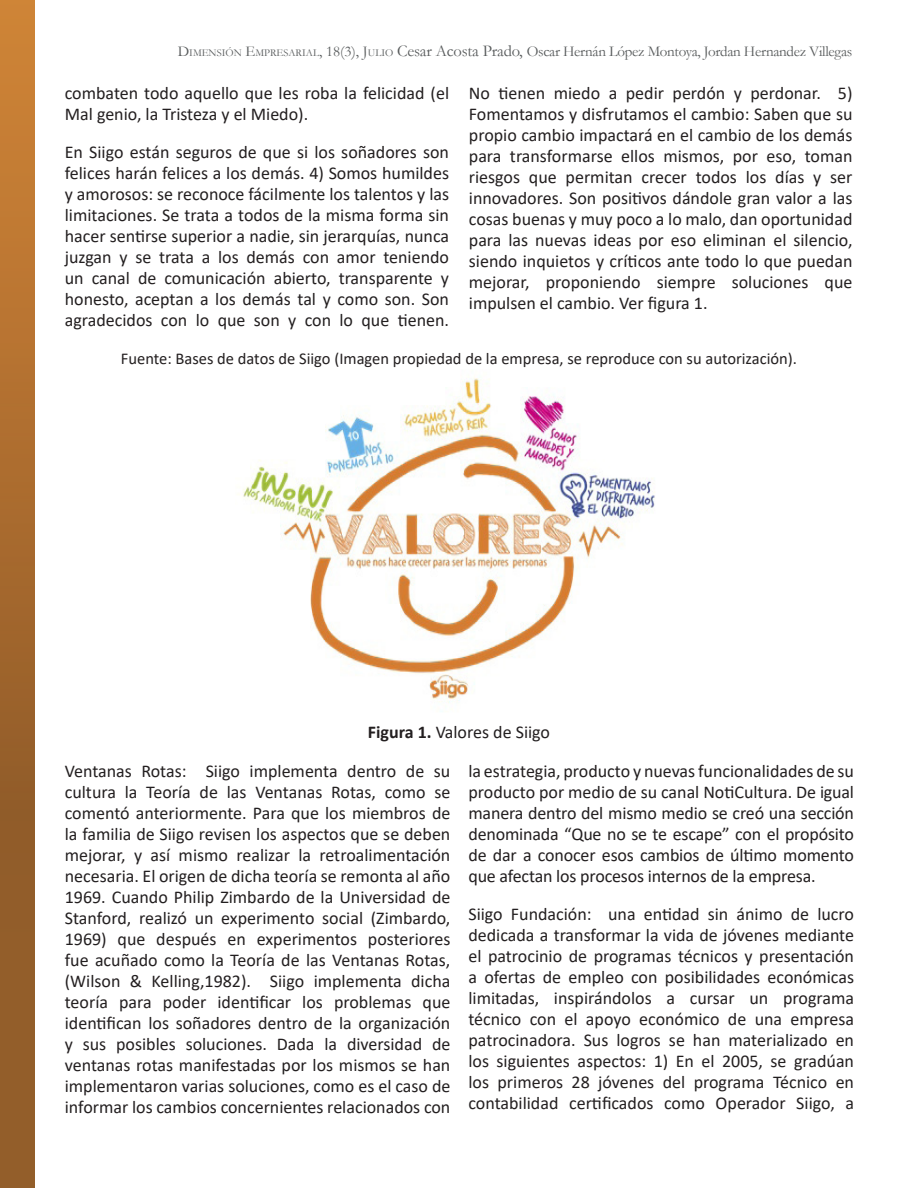
<style>
.page{position:relative;width:918px;height:1188px;background:#fff}
.page>*{position:absolute;margin:0;border:0;box-sizing:border-box;transform-origin:0 0}
.columnas{font:18px/21px "Calibri";color:#231f20;text-align:justify}
.t1{font:16.5px "Calibri";color:#231f20}
.t2{font:15px "Garamond";letter-spacing:-.02em;color:#585b5c}
.s1{font-style:inherit}
.s2{font-size:10.5px}
.s3{font-size:16.5px}
.s4{font-weight:700}
</style>
<div class="page">
<img style="left:0;top:0;width:35px;height:1188px">
<img style="left:238px;top:377px;width:417px;height:326px">
<p class="t2" style="left:178px;top:42px;width:676px"><span class="s1">D</span><span class="s2">IMENSIÓN</span> <span class="s1">E</span><span class="s2">MPRESARIAL</span><span class="s1">, 18(3), J</span><span class="s2">ULIO</span> <span class="s3">Cesar Acosta Prado,</span> Oscar Hernán López Montoya, Jordan Hernandez Villegas</p>
<p class="columnas" style="left:65px;top:82px;width:386px">combaten todo aquello que les roba la felicidad (el<br>Mal genio, la Tristeza y el Miedo).</p>
<p class="columnas" style="left:65px;top:141px;width:386px">En Siigo están seguros de que si los soñadores son felices harán felices a los demás. 4) Somos humildes y amorosos: se reconoce fácilmente los talentos y las limitaciones. Se trata a todos de la misma forma sin hacer sentirse superior a nadie, sin jerarquías, nunca juzgan y se trata a los demás con amor teniendo un canal de comunicación abierto, transparente y honesto, aceptan a los demás tal y como son. Son agradecidos con lo que son y con lo que tienen.</p>
<p class="columnas" style="left:469px;top:82px;width:385px">No tienen miedo a pedir perdón y perdonar. 5)<br>Fomentamos y disfrutamos el cambio: Saben que su propio cambio impactará en el cambio de los demás para transformarse ellos mismos, por eso, toman riesgos que permitan crecer todos los días y ser innovadores. Son positivos dándole gran valor a las cosas buenas y muy poco a lo malo, dan oportunidad para las nuevas ideas por eso eliminan el silencio, siendo inquietos y críticos ante todo lo que puedan mejorar, proponiendo siempre soluciones que impulsen el cambio. Ver figura 1.</p>
<p class="t1" style="left:121px;top:347px;width:678px">Fuente: Bases de datos de Siigo (Imagen propiedad de la empresa, se reproduce con su autorización).</p>
<p class="columnas" style="left:368px;top:721px;width:184px"><span class="s4">Figura 1.</span> Valores de Siigo</p>
<p class="columnas" style="left:65px;top:760px;width:387px">Ventanas Rotas: Siigo implementa dentro de su cultura la Teoría de las Ventanas Rotas, como se comentó anteriormente. Para que los miembros de la familia de Siigo revisen los aspectos que se deben mejorar, y así mismo realizar la retroalimentación necesaria. El origen de dicha teoría se remonta al año 1969. Cuando Philip Zimbardo de la Universidad de Stanford, realizó un experimento social (Zimbardo, 1969) que después en experimentos posteriores fue acuñado como la Teoría de las Ventanas Rotas, (Wilson &amp; Kelling,1982). Siigo implementa dicha teoría para poder identificar los problemas que identifican los soñadores dentro de la organización y sus posibles soluciones. Dada la diversidad de ventanas rotas manifestadas por los mismos se han implementaron varias soluciones, como es el caso de informar los cambios concernientes relacionados con</p>
<p class="columnas" style="left:468px;top:760px;width:387px">la estrategia, producto y nuevas funcionalidades de su producto por medio de su canal NotiCultura. De igual manera dentro del mismo medio se creó una sección denominada “Que no se te escape” con el propósito de dar a conocer esos cambios de último momento que afectan los procesos internos de la empresa.</p>
<p class="columnas" style="left:468px;top:903px;width:387px">Siigo Fundación: una entidad sin ánimo de lucro dedicada a transformar la vida de jóvenes mediante el patrocinio de programas técnicos y presentación a ofertas de empleo con posibilidades económicas limitadas, inspirándolos a cursar un programa técnico con el apoyo económico de una empresa patrocinadora. Sus logros se han materializado en los siguientes aspectos: 1) En el 2005, se gradúan los primeros 28 jóvenes del programa Técnico en contabilidad certificados como Operador Siigo, a</p>
</div>
